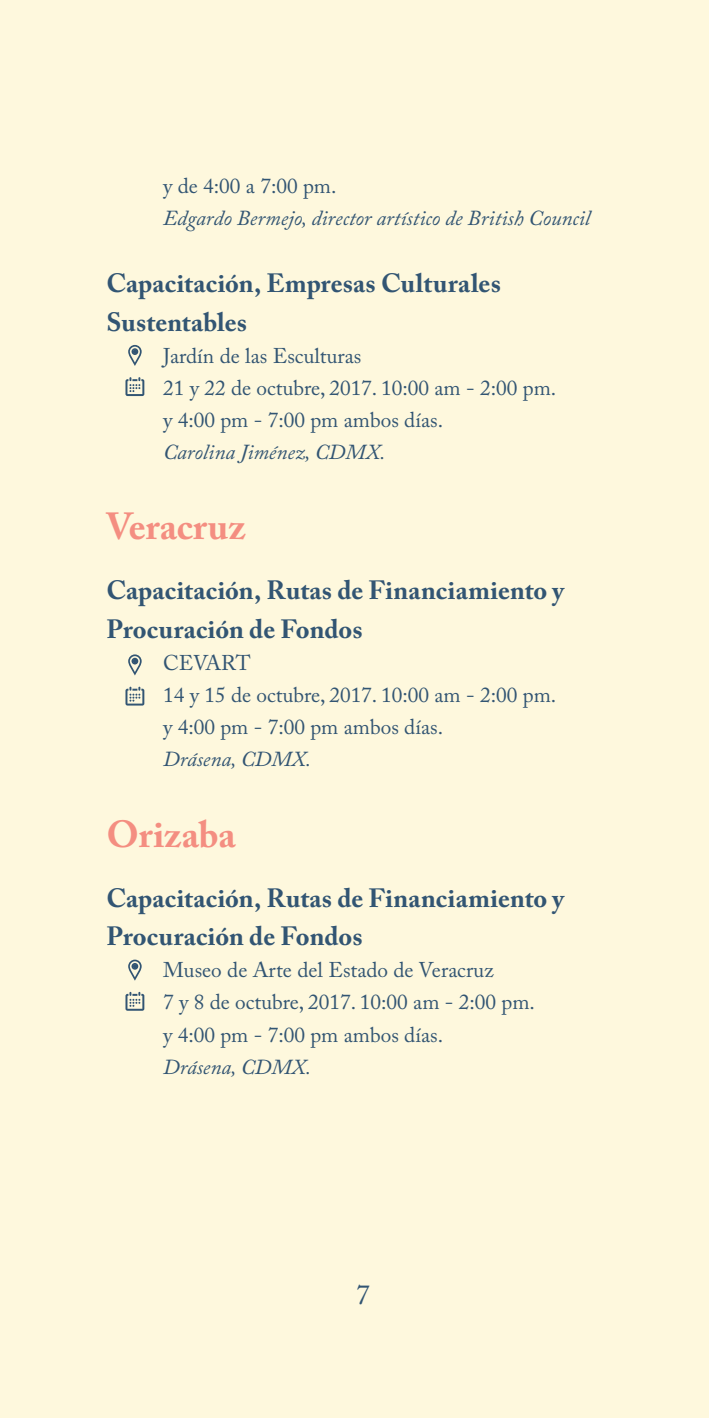
<style>
.page{position:relative;width:709px;height:1418px;background:#fff}
.page>*{position:absolute;margin:0;border:0;box-sizing:border-box;transform-origin:0 0}
.CIUDAD{font:700 37.5px "Adobe Caslon Pro";color:#f48e81}
.t1{font:27.5px "Adobe Caslon Pro";color:#325573}
.TÌTULO{font:700 26.25px "Adobe Caslon Pro";letter-spacing:.005em;color:#325573}
.LUGAR{font:21.25px "Adobe Caslon Pro";color:#325573}
.PERSONA{font:italic 21.25px "Adobe Caslon Pro";color:#325573}
</style>
<div class="page">
<div style="left:0;top:0;width:709px;height:1417px;background:#fef8dd"></div>
<svg style="left:128px;top:345px;width:14px;height:21px"></svg>
<svg style="left:125px;top:377px;width:19px;height:19px"></svg>
<svg style="left:128px;top:654px;width:14px;height:21px"></svg>
<svg style="left:125px;top:686px;width:19px;height:19px"></svg>
<svg style="left:128px;top:959px;width:14px;height:21px"></svg>
<svg style="left:125px;top:991px;width:19px;height:19px"></svg>
<p class="LUGAR" style="left:163px;top:173px;width:175px">y de 4:00 a 7:00 pm.</p>
<p class="PERSONA" style="left:163px;top:205px;width:429px">Edgardo Bermejo, director artístico de British Council</p>
<p class="TÌTULO" style="left:106px;top:267px;width:396px">Capacitación, Empresas Culturales</p>
<p class="TÌTULO" style="left:106px;top:306px;width:142px">Sustentables</p>
<p class="LUGAR" style="left:163px;top:343px;width:200px">Jardín de las Esculturas</p>
<p class="LUGAR" style="left:163px;top:375px;width:394px">21 y 22 de octubre, 2017. 10:00 am - 2:00 pm.</p>
<p class="LUGAR" style="left:163px;top:407px;width:281px">y 4:00 pm - 7:00 pm ambos días.</p>
<p class="PERSONA" style="left:163px;top:439px;width:224px">Carolina Jiménez, CDMX.</p>
<p class="CIUDAD" style="left:106px;top:504px;width:140px">Veracruz</p>
<p class="TÌTULO" style="left:106px;top:575px;width:459px">Capacitación, Rutas de Financiamiento y</p>
<p class="TÌTULO" style="left:106px;top:613px;width:258px">Procuración de Fondos</p>
<p class="LUGAR" style="left:163px;top:650px;width:89px">CEVART</p>
<p class="LUGAR" style="left:163px;top:682px;width:394px">14 y 15 de octubre, 2017. 10:00 am - 2:00 pm.</p>
<p class="LUGAR" style="left:163px;top:714px;width:281px">y 4:00 pm - 7:00 pm ambos días.</p>
<p class="PERSONA" style="left:163px;top:746px;width:150px">Drásena, CDMX.</p>
<p class="CIUDAD" style="left:106px;top:812px;width:131px">Orizaba</p>
<p class="TÌTULO" style="left:106px;top:882px;width:459px">Capacitación, Rutas de Financiamiento y</p>
<p class="TÌTULO" style="left:106px;top:920px;width:258px">Procuración de Fondos</p>
<p class="LUGAR" style="left:163px;top:957px;width:332px">Museo de Arte del Estado de Veracruz</p>
<p class="LUGAR" style="left:163px;top:989px;width:373px">7 y 8 de octubre, 2017. 10:00 am - 2:00 pm.</p>
<p class="LUGAR" style="left:163px;top:1021px;width:281px">y 4:00 pm - 7:00 pm ambos días.</p>
<p class="PERSONA" style="left:163px;top:1053px;width:150px">Drásena, CDMX.</p>
<p class="t1" style="left:356px;top:1277px;width:15px">7</p>
</div>
